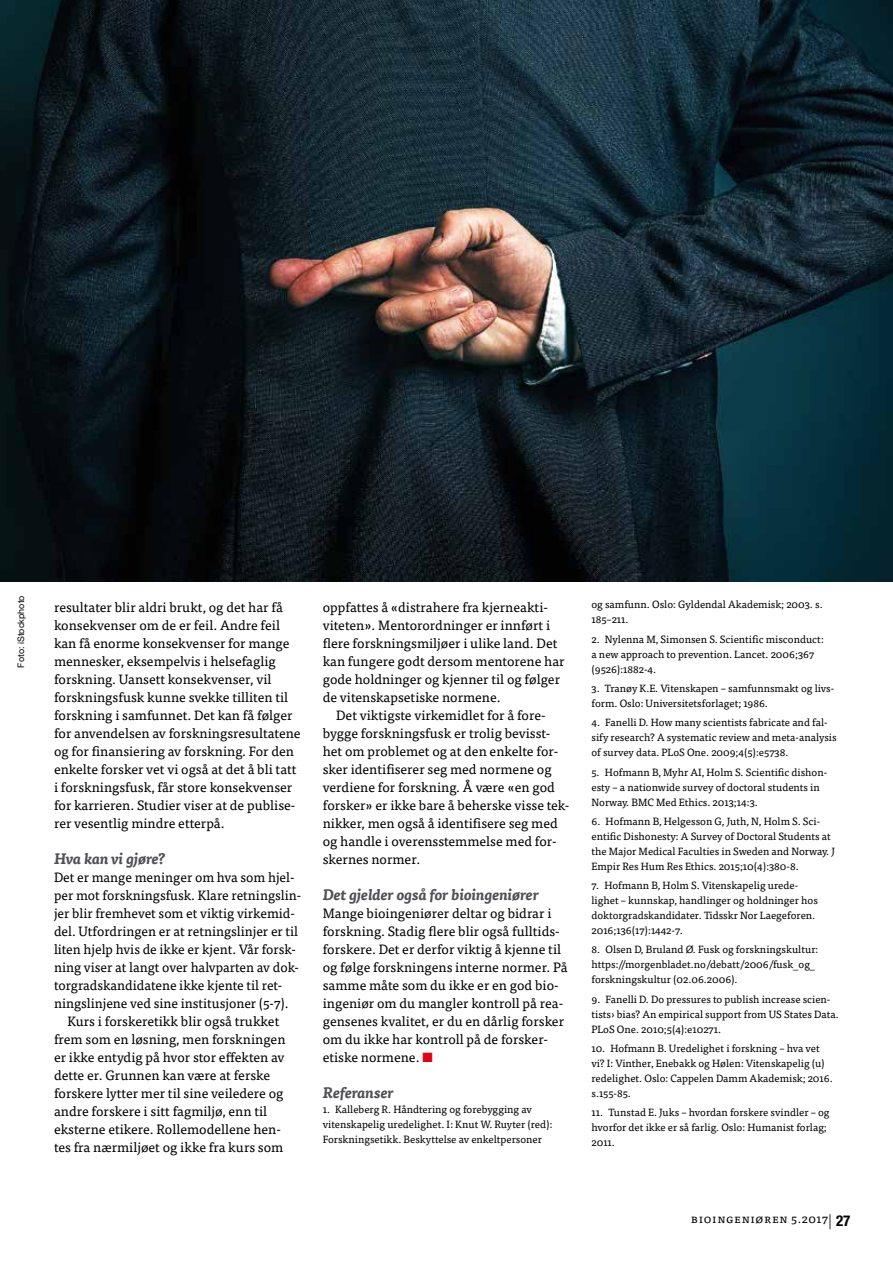
<style>
.page{position:relative;width:893px;height:1263px;background:#fff}
.page>*{position:absolute;margin:0;border:0;box-sizing:border-box;transform-origin:0 0}
.t1{font:italic 700 15px "Tisa Pro";color:#504f54}
.t2{font:13.5px/18px "Tisa Pro";color:#000}
.t3{font:12px "Tisa Pro";letter-spacing:.05em;color:#000}
.t4{font:10.5px/15px "Tisa Pro";color:#000}
.t5{font:9px "Helvetica Neue LT Pro";color:#000}
.s1{color:#dc0714}
.s2{font-family:"Helvetica Neue LT Pro";font-weight:300;font-size:15px}
.s3{font-family:"Helvetica Neue LT Pro";font-weight:700;font-stretch:condensed;font-size:15px}
</style>
<div class="page">
<img style="left:0;top:0;width:893px;height:582px">
<p class="t5" style="left:16px;top:667px;width:74px;rotate:-90deg">Foto: iStockphoto</p>
<p class="t2" style="left:54px;top:597px;width:248px">resultater blir aldri brukt, og det har få konsekvenser om de er feil. Andre feil kan få enorme konsekvenser for mange mennesker, eksempelvis i helsefaglig forskning. Uansett konsekvenser, vil forskningsfusk kunne svekke tilliten til forskning i samfunnet. Det kan få følger for anvendelsen av forskningsresultatene og for finansiering av forskning. For den enkelte forsker vet vi også at det å bli tatt i forskningsfusk, får store konsekvenser for karrieren. Studier viser at de publise&shy;rer vesentlig mindre etterpå.</p>
<p class="t1" style="left:54px;top:847px;width:113px">Hva kan vi gjøre?</p>
<p class="t2" style="left:54px;top:867px;width:242px">Det er mange meninger om hva som hjel-</p>
<p class="t2" style="left:54px;top:885px;width:249px">per mot forskningsfusk. Klare retningslin-</p>
<p class="t2" style="left:54px;top:903px;width:242px">jer blir fremhevet som et viktig virkemid-</p>
<p class="t2" style="left:54px;top:921px;width:246px">del. Utfordringen er at retningslinjer er til</p>
<p class="t2" style="left:54px;top:939px;width:243px">liten hjelp hvis de ikke er kjent. Vår forsk-</p>
<p class="t2" style="left:54px;top:957px;width:247px">ning viser at langt over halvparten av dok-</p>
<p class="t2" style="left:54px;top:975px;width:230px">torgradskandidatene ikke kjente til ret-</p>
<p class="t2" style="left:54px;top:993px;width:236px">ningslinjene ved sine institusjoner (5-7).</p>
<p class="t2" style="left:68px;top:1011px;width:213px">Kurs i forskeretikk blir også trukket</p>
<p class="t2" style="left:54px;top:1029px;width:233px">frem som en løsning, men forskningen</p>
<p class="t2" style="left:54px;top:1047px;width:232px">er ikke entydig på hvor stor effekten av</p>
<p class="t2" style="left:54px;top:1065px;width:218px">dette er. Grunnen kan være at ferske</p>
<p class="t2" style="left:54px;top:1083px;width:231px">forskere lytter mer til sine veiledere og</p>
<p class="t2" style="left:54px;top:1101px;width:215px">andre forskere i sitt fagmiljø, enn til</p>
<p class="t2" style="left:54px;top:1119px;width:228px">eksterne etikere. Rollemodellene hen-</p>
<p class="t2" style="left:54px;top:1137px;width:231px">tes fra nærmiljøet og ikke fra kurs som</p>
<p class="t2" style="left:323px;top:597px;width:243px">oppfattes å «distrahere fra kjerneakti&shy;viteten». Mentorordninger er innført i flere forskningsmiljøer i ulike land. Det kan fungere godt dersom mentorene har gode holdninger og kjenner til og følger de vitenskapsetiske normene.</p>
<p class="t2" style="left:323px;top:705px;width:248px;text-indent:14px">Det viktigste virkemidlet for å fore&shy;bygge forskningsfusk er trolig bevisst&shy;het om problemet og at den enkelte for&shy;sker identifiserer seg med normene og verdiene for forskning. Å være «en god forsker» er ikke bare å beherske visse tek&shy;nikker, men også å identifisere seg med og handle i overensstemmelse med for&shy;skernes normer.</p>
<p class="t1" style="left:323px;top:883px;width:218px">Det gjelder også for bioingeniører</p>
<p class="t2" style="left:323px;top:903px;width:246px">Mange bioingeniører deltar og bidrar i forskning. Stadig flere blir også fulltids&shy;forskere. Det er derfor viktig å kjenne til og følge forskningens interne normer. På samme måte som du ikke er en god bio&shy;ingeniør om du mangler kontroll på rea&shy;gensenes kvalitet, er du en dårlig forsker om du ikke har kontroll på de forsker&shy;etiske normene. <span class="s1">■</span></p>
<p class="t1" style="left:323px;top:1081px;width:72px">Referanser</p>
<p class="t4" style="left:323px;top:1101px;width:231px">1. Kalleberg R. Håndtering og forebygging av vitenskapelig uredelighet. I: Knut W. Ruyter (red):<br>Forskningsetikk. Beskyttelse av enkeltpersoner</p>
<p class="t4" style="left:591px;top:597px;width:233px">og samfunn. Oslo: Gyldendal Akademisk; 2003. s.<br>185–211.</p>
<p class="t4" style="left:591px;top:631px;width:234px">2. Nylenna M, Simonsen S. Scientific misconduct: a new approach to prevention. Lancet. 2006;367 (9526):1882-4.</p>
<p class="t4" style="left:591px;top:680px;width:244px">3. Tranøy K.E. Vitenskapen – samfunnsmakt og livs&shy;form. Oslo: Universitetsforlaget; 1986.</p>
<p class="t4" style="left:591px;top:714px;width:247px">4. Fanelli D. How many scientists fabricate and fal&shy;sify research? A systematic review and meta-analysis of survey data. PLoS One. 2009;4(5):e5738.</p>
<p class="t4" style="left:591px;top:764px;width:237px">5. Hofmann B, Myhr AI, Holm S. Scientific dishon&shy;esty – a nationwide survey of doctoral students in<br>Norway. BMC Med Ethics. 2013;14:3.</p>
<p class="t4" style="left:591px;top:813px;width:245px">6. Hofmann B, Helgesson G, Juth, N, Holm S. Sci&shy;entific Dishonesty: A Survey of Doctoral Students at the Major Medical Faculties in Sweden and Norway. J Empir Res Hum Res Ethics. 2015;10(4):380-8.</p>
<p class="t4" style="left:591px;top:877px;width:228px">7. Hofmann B, Holm S. Vitenskapelig urede&shy;lighet – kunnskap, handlinger og holdninger hos doktorgradskandidater. Tidsskr Nor Laegeforen.<br>2016;136(17):1442-7.</p>
<p class="t4" style="left:591px;top:941px;width:228px">8. Olsen D, Bruland Ø. Fusk og forskningskultur: https://morgenbladet.no/debatt/2006/fusk_og_ forskningskultur (02.06.2006).</p>
<p class="t4" style="left:591px;top:991px;width:249px">9. Fanelli D. Do pressures to publish increase scien&shy;tists› bias? An empirical support from US States Data.<br>PLoS One. 2010;5(4):e10271.</p>
<p class="t4" style="left:591px;top:1040px;width:243px">10. Hofmann B. Uredelighet i forskning – hva vet vi? I: Vinther, Enebakk og Hølen: Vitenskapelig (u) redelighet. Oslo: Cappelen Damm Akademisk; 2016. s.155-85.</p>
<p class="t4" style="left:591px;top:1104px;width:240px">11. Tunstad E. Juks – hvordan forskere svindler – og hvorfor det ikke er så farlig. Oslo: Humanist forlag;<br>2011.</p>
<p class="t3" style="left:691px;top:1209px;width:161px">Bioingeniøren 5.2017<span class="s2">|</span> <span class="s3">27</span></p>
</div>
